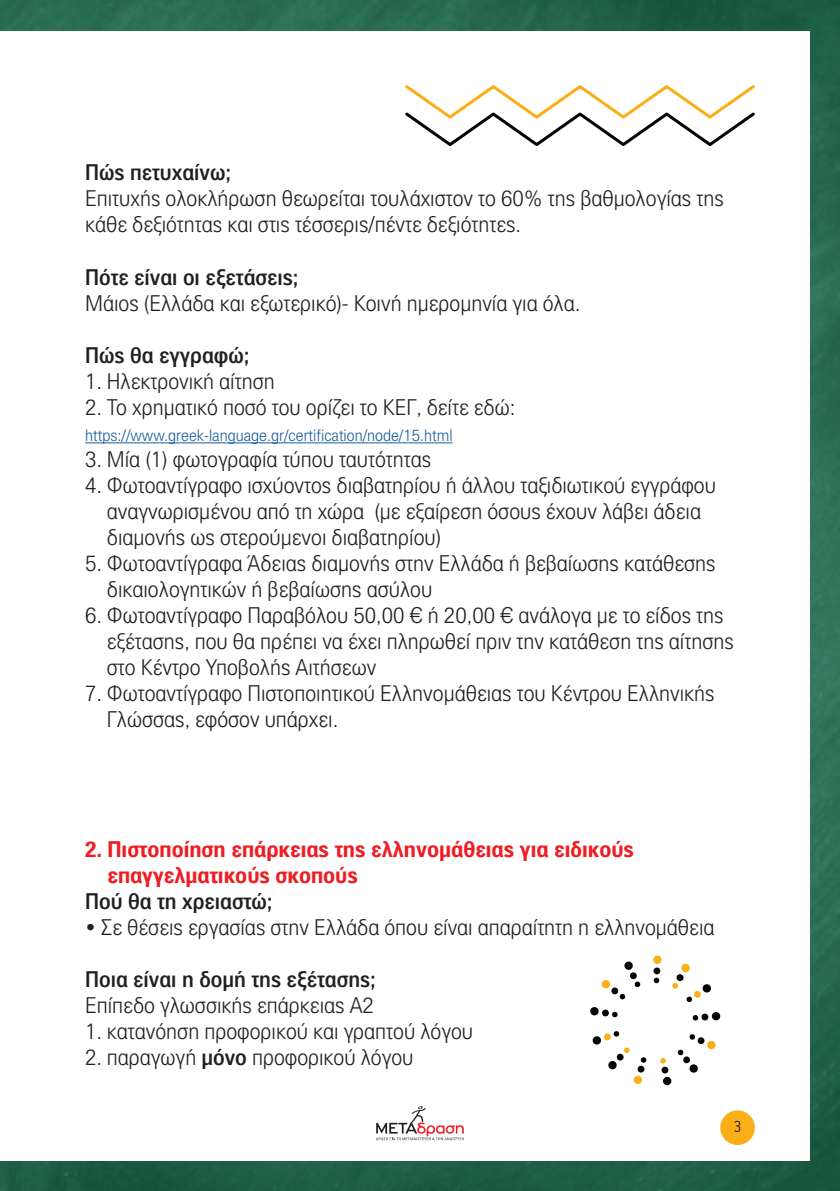
<style>
.page{position:relative;width:840px;height:1191px;background:#fff}
.page>*{position:absolute;margin:0;border:0;box-sizing:border-box;transform-origin:0 0}
.TEXT{font:300 22px/26px "PF Paperback";color:#231f20}
.TEXT-2{font:500 22px "PF Paperback";color:#231f20}
.TEXT-3{font:700 22px/26px "PF Paperback";color:#ee1d23}
.t1{font:300 18px "PF Handbook Pro";color:#231f20}
.TEXT-4{font:300 16px "PF Paperback";color:#175d9e}
.s1{font-weight:500}
</style>
<div class="page">
<img style="left:0;top:0;width:839px;height:1191px">
<div style="left:0;top:31px;width:808px;height:1129px;background:#fff"></div>
<svg style="left:376px;top:1106px;width:87px;height:34px"></svg>
<div style="left:719px;top:1110px;width:35px;height:35px;background:#faaf18;border-radius:50%"></div>
<hr style="left:85px;top:442px;width:367px;height:1px;background:#175d9e">
<svg style="left:677px;top:1034px;width:38px;height:39px"></svg>
<svg style="left:692px;top:1012px;width:27px;height:8px"></svg>
<svg style="left:660px;top:1058px;width:11px;height:27px"></svg>
<svg style="left:672px;top:963px;width:38px;height:39px"></svg>
<svg style="left:653px;top:955px;width:8px;height:28px"></svg>
<svg style="left:592px;top:1031px;width:54px;height:53px"></svg>
<svg style="left:590px;top:1007px;width:27px;height:10px"></svg>
<svg style="left:601px;top:961px;width:39px;height:38px"></svg>
<svg style="left:405px;top:85px;width:350px;height:61px"></svg>
<p class="TEXT-2" style="left:85px;top:159px;width:147px">Πώς πετυχαίνω;</p>
<p class="TEXT" style="left:85px;top:185px;width:640px">Επιτυχής ολοκλήρωση θεωρείται τουλάχιστον το 60% της βαθμολογίας της κάθε δεξιότητας και στις τέσσερις/πέντε δεξιότητες.</p>
<p class="TEXT-2" style="left:85px;top:263px;width:215px">Πότε είναι οι εξετάσεις;</p>
<p class="TEXT" style="left:85px;top:289px;width:496px">Μάιος (Ελλάδα και εξωτερικό)- Κοινή ημερομηνία για όλα.</p>
<p class="TEXT-2" style="left:85px;top:341px;width:166px">Πώς θα εγγραφώ;</p>
<p class="TEXT" style="left:85px;top:367px;width:191px">1. Ηλεκτρονική αίτηση</p>
<p class="TEXT" style="left:85px;top:393px;width:431px">2. Το χρηματικό ποσό του ορίζει το ΚΕΓ, δείτε εδώ:</p>
<p class="TEXT-4" style="left:85px;top:425px;width:369px">https://www.greek-language.gr/certification/node/15.html</p>
<p class="TEXT" style="left:85px;top:445px;width:347px">3. Μία (1) φωτογραφία τύπου ταυτότητας</p>
<p class="TEXT" style="left:107px;top:471px;width:610px;text-indent:-22px">4. Φωτοαντίγραφο ισχύοντος διαβατηρίου ή άλλου ταξιδιωτικού εγγράφου αναγνωρισμένου από τη χώρα (με εξαίρεση όσους έχουν λάβει άδεια διαμονής ως στερούμενοι διαβατηρίου)</p>
<p class="TEXT" style="left:107px;top:549px;width:610px;text-indent:-22px">5. Φωτοαντίγραφα Άδειας διαμονής στην Ελλάδα ή βεβαίωσης κατάθεσης δικαιολογητικών ή βεβαίωσης ασύλου</p>
<p class="TEXT" style="left:107px;top:601px;width:628px;text-indent:-22px">6. Φωτοαντίγραφο Παραβόλου 50,00 € ή 20,00 € ανάλογα με το είδος της εξέτασης, που θα πρέπει να έχει πληρωθεί πριν την κατάθεση της αίτησης στο Κέντρο Υποβολής Αιτήσεων</p>
<p class="TEXT" style="left:107px;top:679px;width:609px;text-indent:-22px">7. Φωτοαντίγραφο Πιστοποιητικού Ελληνομάθειας του Κέντρου Ελληνικής<br>Γλώσσας, εφόσον υπάρχει.</p>
<p class="TEXT-3" style="left:107px;top:835px;width:527px;text-indent:-22px">2. Πιστοποίηση επάρκειας της ελληνομάθειας για ειδικούς επαγγελματικούς σκοπούς</p>
<p class="TEXT-2" style="left:85px;top:887px;width:189px">Πού θα τη χρειαστώ;</p>
<p class="TEXT" style="left:85px;top:913px;width:630px">• Σε θέσεις εργασίας στην Ελλάδα όπου είναι απαραίτητη η ελληνομάθεια</p>
<p class="TEXT-2" style="left:85px;top:965px;width:292px">Ποια είναι η δομή της εξέτασης;</p>
<p class="TEXT" style="left:85px;top:991px;width:290px">Επίπεδο γλωσσικής επάρκειας Α2</p>
<p class="TEXT" style="left:85px;top:1017px;width:389px">1. κατανόηση προφορικού και γραπτού λόγου</p>
<p class="TEXT" style="left:85px;top:1043px;width:330px">2. παραγωγή <span class="s1">μόνο</span> προφορικού λόγου</p>
<p class="t1" style="left:733px;top:1115px;width:10px">3</p>
</div>
